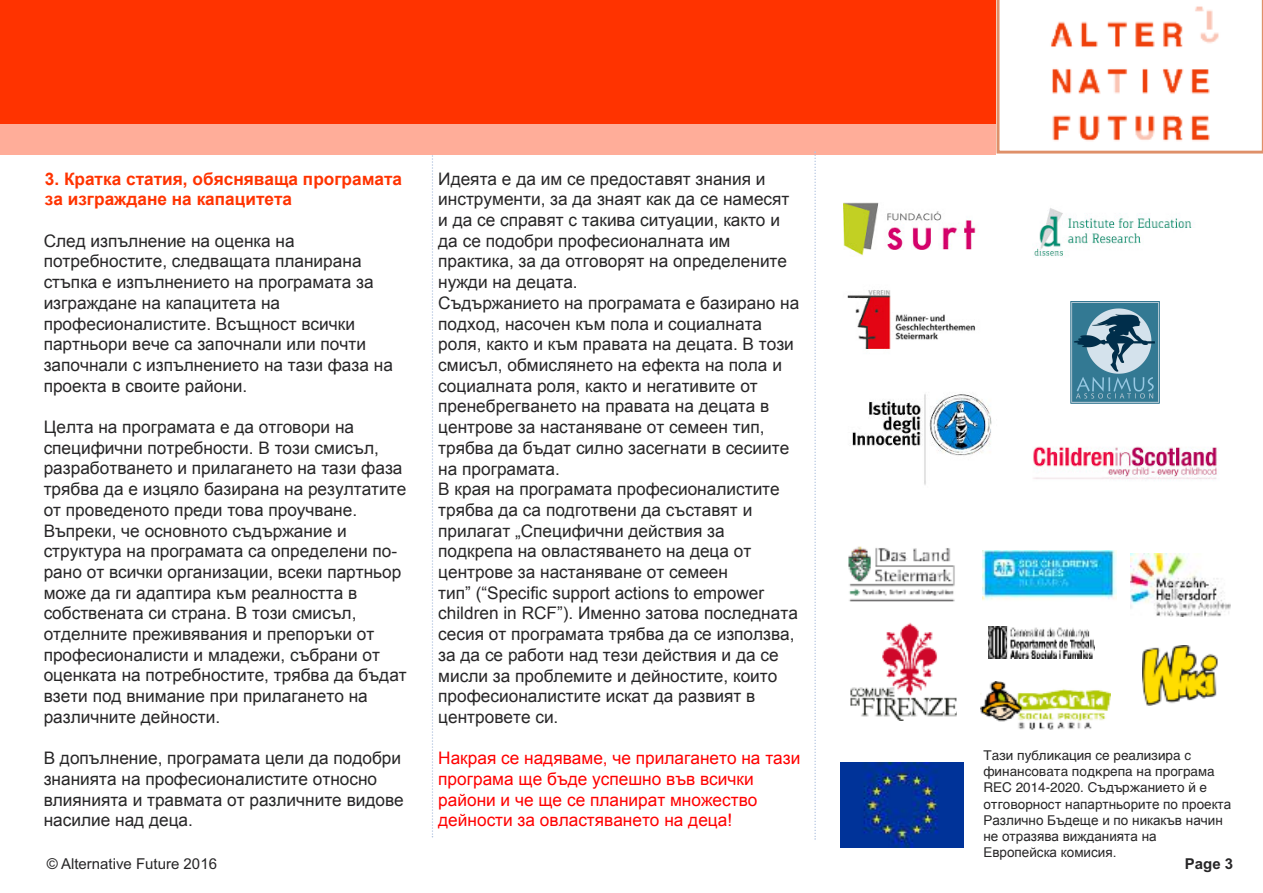
<style>
.page{position:relative;width:1263px;height:893px;background:#fff}
.page>*{position:absolute;margin:0;border:0;box-sizing:border-box;transform-origin:0 0}
.t1{font:17.25px/20.7px "Arial";color:#272627}
.t2{font:17.25px/20.7px "Arial";color:#f00}
.t3{font:700 17.25px/20.7px "Arial";color:#f30}
.t4{font:15px "Arial";color:#272627}
.t5{font:700 15px "Arial";color:#272627}
.t6{font:13.5px/16.2px "Arial";color:#272627}
.t7{font:13.5px/16.2px "Helvetica";color:#272627}
.s1{font-family:"Helvetica"}
</style>
<div class="page">
<svg style="left:432px;top:155px;width:1px;height:682px"></svg>
<div style="left:0;top:0;width:996px;height:124px;background:#f30"></div>
<div style="left:0;top:125px;width:998px;height:30px;background:#ffad99"></div>
<svg style="left:814px;top:152px;width:2px;height:688px"></svg>
<div style="left:996px;top:0;width:266px;height:158px;background:#fff"></div>
<svg style="left:996px;top:0;width:267px;height:154px"></svg>
<img style="left:848px;top:546px;width:107px;height:56px">
<img style="left:850px;top:622px;width:107px;height:98px">
<img style="left:983px;top:550px;width:133px;height:51px">
<img style="left:988px;top:626px;width:106px;height:33px">
<img style="left:980px;top:681px;width:130px;height:49px">
<img style="left:1130px;top:554px;width:100px;height:63px">
<img style="left:1142px;top:645px;width:76px;height:60px">
<div style="left:840px;top:762px;width:123px;height:88px;background:linear-gradient(to right,#fff,#fff)"></div>
<img style="left:840px;top:762px;width:123px;height:85px">
<img style="left:843px;top:202px;width:133px;height:54px">
<img style="left:1034px;top:208px;width:158px;height:48px">
<img style="left:852px;top:394px;width:140px;height:91px">
<img style="left:847px;top:290px;width:129px;height:59px">
<img style="left:1033px;top:446px;width:186px;height:34px">
<img style="left:1071px;top:301px;width:88px;height:102px">
<p class="t3" style="left:45px;top:169px;width:359px">3. Кратка статия, обясняваща програмата за изграждане на капацитета</p>
<p class="t1" style="left:438px;top:168px;width:363px">Идеята е да им се предоставят знания и инструменти, за да знаят как да се намесят и да се справят с такива ситуации, както и да се подобри професионалната им практика, за да отговорят на определените нужди на децата.<br>Съдържанието на програмата е базирано на подход, насочен към пола и социалната роля, както и към правата на децата. В този смисъл, обмислянето на ефекта на пола и социалната роля, както и негативите от пренебрегването на правата на децата в центрове за настаняване от семеен тип, трябва да бъдат силно засегнати в сесиите на програмата.<br>В края на програмата професионалистите трябва да са подготвени да съставят и прилагат „Специфични действия за подкрепа на овластяването на деца от центрове за настаняване от семеен<br>тип” (“Specific support actions to empower children in RCF”). Именно затова последната сесия от програмата трябва да се използва, за да се работи над тези действия и да се мисли за проблемите и дейностите, които професионалистите искат да развият в центровете си.</p>
<p class="t2" style="left:438px;top:748px;width:364px">Накрая се надяваме, че прилагането на тази програма ще бъде успешно във всички райони и че ще се планират множество дейности за овластяването на деца!</p>
<p class="t1" style="left:44px;top:230px;width:351px">След изпълнение на оценка на потребностите, следващата планирана стъпка е изпълнението на програмата за изграждане на капацитета на професионалистите. Всъщност всички партньори вече са започнали или почти започнали с изпълнението на тази фаза на проекта в своите райони.</p>
<p class="t1" style="left:44px;top:417px;width:365px">Целта на програмата е да отговори на специфични потребности. В този смисъл, разработването и прилагането на тази фаза трябва да е изцяло базирана на резултатите от проведеното преди това проучване.<br>Въпреки, че основното съдържание и структура на програмата са определени по&shy;рано от всички организации, всеки партньор може да ги адаптира към реалността в собствената си страна. В този смисъл, отделните преживявания и препоръки от професионалисти и младежи, събрани от оценката на потребностите, трябва да бъдат взети под внимание при прилагането на различните дейности.</p>
<p class="t1" style="left:44px;top:748px;width:362px">В допълнение, програмата цели да подобри знанията на професионалистите относно влиянията и травмата от различните видове насилие над деца.</p>
<p class="t7" style="left:983px;top:747px;width:233px">Тази публикация се реализира с финансовата подкрепа на програма<br>REC 2014-2020. Съдържанието й е</p>
<p class="t6" style="left:983px;top:796px;width:249px"><span class="s1">отговорност на</span>партньорите по проекта<br>Различно Бъдеще и по никакъв начин не отразява вижданията на<br>Европейска комисия.</p>
<p class="t4" style="left:47px;top:855px;width:172px">© Alternative Future 2016</p>
<p class="t5" style="left:1185px;top:855px;width:50px">Page 3</p>
</div>
